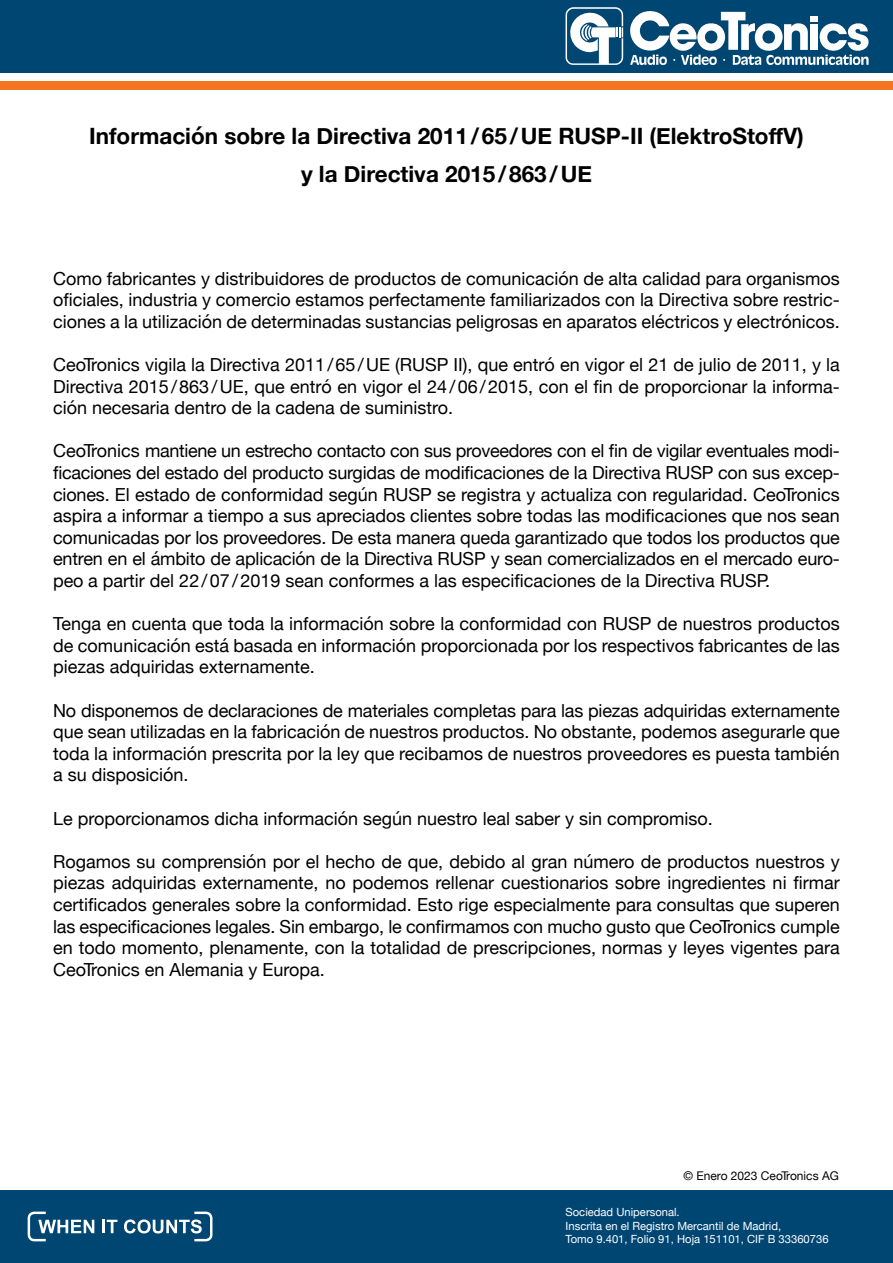
<style>
.page{position:relative;width:893px;height:1263px;background:#fff}
.page>*{position:absolute;margin:0;border:0;box-sizing:border-box;transform-origin:0 0}
.t1{font:700 22.5px/37.5px "Helvetica Neue";color:#000;text-align:center}
.t2{font:18px/21.6px "Helvetica Neue";color:#000;text-align:justify}
.t3{font:12px "Helvetica Neue";color:#000}
.t4{font:11.25px/13.5px "Helvetica Neue";color:#fff}
</style>
<div class="page">
<div style="left:0;top:1191px;width:893px;height:72px;background:#004672"></div>
<div style="left:0;top:0;width:893px;height:72px;background:#004672"></div>
<div style="left:0;top:81px;width:893px;height:8px;background:#f47421"></div>
<svg style="left:28px;top:1211px;width:66px;height:30px"></svg>
<svg style="left:102px;top:1220px;width:15px;height:13px"></svg>
<svg style="left:124px;top:1211px;width:88px;height:30px"></svg>
<svg style="left:566px;top:7px;width:57px;height:58px"></svg>
<svg style="left:630px;top:11px;width:239px;height:55px"></svg>
<p class="t1" style="left:89px;top:118px;width:716px">Información sobre la Directiva 2011/65/UE RUSP-II (ElektroStoffV) y la Directiva 2015/863/UE</p>
<p class="t2" style="left:53px;top:268px;width:788px">Como fabricantes y distribuidores de productos de comunicación de alta calidad para organismos oficiales, industria y comercio estamos perfectamente familiarizados con la Directiva sobre restric&shy;ciones a la utilización de determinadas sustancias peligrosas en aparatos eléctricos y electrónicos.</p>
<p class="t2" style="left:53px;top:355px;width:788px">CeoTronics vigila la Directiva 2011/65/UE (RUSP II), que entró en vigor el 21 de julio de 2011, y la Directiva 2015/863/UE, que entró en vigor el 24/06/2015, con el fin de proporcionar la informa&shy;ción necesaria dentro de la cadena de suministro.</p>
<p class="t2" style="left:53px;top:441px;width:788px">CeoTronics mantiene un estrecho contacto con sus proveedores con el fin de vigilar eventuales modi&shy;ficaciones del estado del producto surgidas de modificaciones de la Directiva RUSP con sus excep&shy;ciones. El estado de conformidad según RUSP se registra y actualiza con regularidad. CeoTronics aspira a informar a tiempo a sus apreciados clientes sobre todas las modificaciones que nos sean comunicadas por los proveedores. De esta manera queda garantizado que todos los productos que entren en el ámbito de aplicación de la Directiva RUSP y sean comercializados en el mercado euro&shy;peo a partir del 22/07/2019 sean conformes a las especificaciones de la Directiva RUSP.</p>
<p class="t2" style="left:53px;top:614px;width:788px">Tenga en cuenta que toda la información sobre la conformidad con RUSP de nuestros productos de comunicación está basada en información proporcionada por los respectivos fabricantes de las piezas adquiridas externamente.</p>
<p class="t2" style="left:53px;top:700px;width:788px">No disponemos de declaraciones de materiales completas para las piezas adquiridas externamente que sean utilizadas en la fabricación de nuestros productos. No obstante, podemos asegurarle que toda la información prescrita por la ley que recibamos de nuestros proveedores es puesta también a su disposición.</p>
<p class="t2" style="left:53px;top:808px;width:661px">Le proporcionamos dicha información según nuestro leal saber y sin compromiso.</p>
<p class="t2" style="left:53px;top:852px;width:788px">Rogamos su comprensión por el hecho de que, debido al gran número de productos nuestros y piezas adquiridas externamente, no podemos rellenar cuestionarios sobre ingredientes ni firmar certificados generales sobre la conformidad. Esto rige especialmente para consultas que superen las especificaciones legales. Sin embargo, le confirmamos con mucho gusto que CeoTronics cumple en todo momento, plenamente, con la totalidad de prescripciones, normas y leyes vigentes para CeoTronics en Alemania y Europa.</p>
<p class="t3" style="left:683px;top:1167px;width:157px">© Enero 2023 CeoTronics AG</p>
<p class="t4" style="left:566px;top:1206px;width:265px">Sociedad Unipersonal.<br>Inscrita en el Registro Mercantil de Madrid,<br>Tomo 9.401, Folio 91, Hoja 151101, CIF B 33360736</p>
</div>
